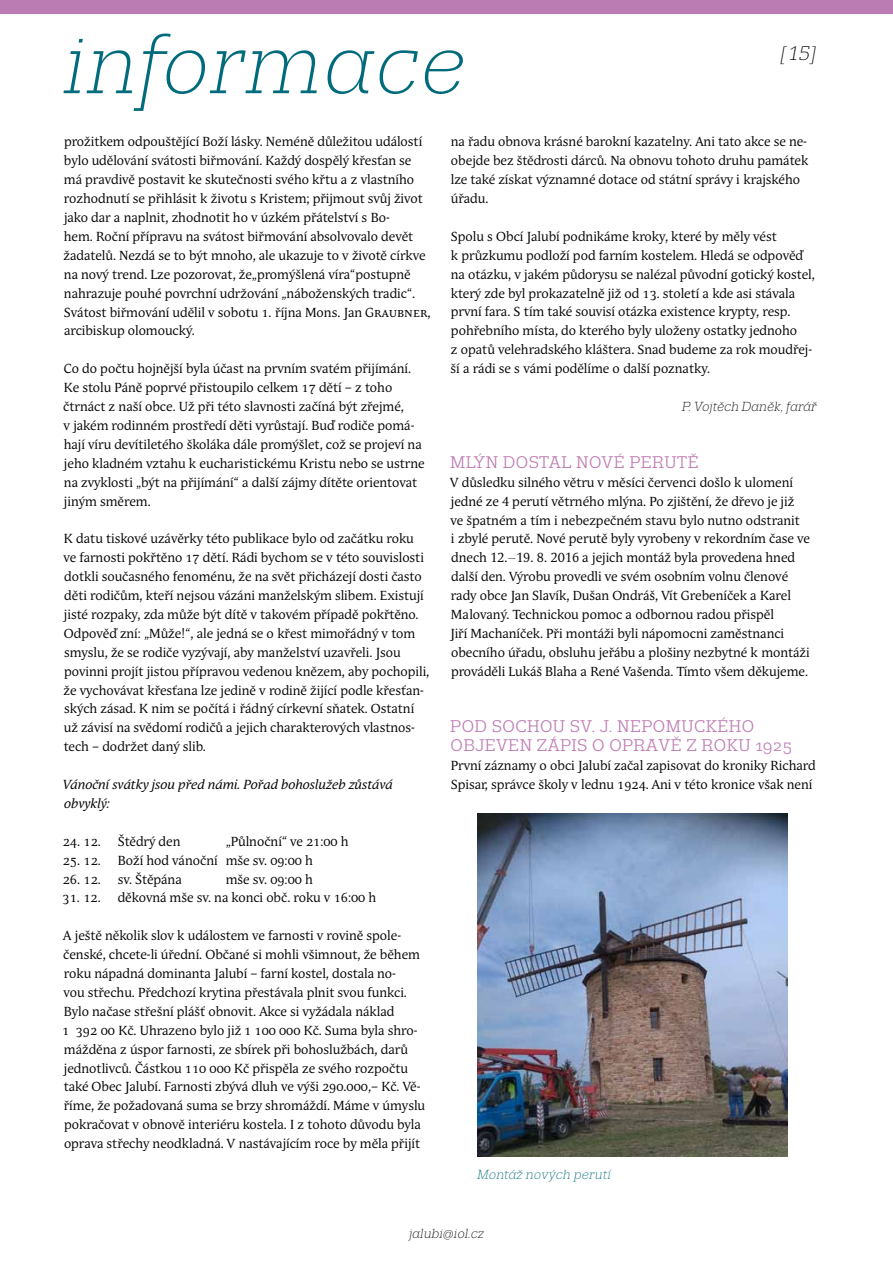
<style>
.page{position:relative;width:893px;height:1263px;background:#fff}
.page>*{position:absolute;margin:0;border:0;box-sizing:border-box;transform-origin:0 0}
.t1{font:italic 300 84px "Trivia Slab";letter-spacing:.01em;color:#006b7c}
.t2{font:italic 300 19.5px "Trivia Slab";color:#000}
.t3{font:16.8px/18.9px "Trivia Slab";letter-spacing:.025em;color:#bd78b1}
.t4{font:13.05px/18.9px "Andulka Serif";color:#000}
.t5{font:italic 13.05px/18.9px "Andulka Serif";color:#000}
.t6{font:italic 300 13.05px "Trivia Slab";color:#000}
.t7{font:italic 300 13.05px "Trivia Slab";letter-spacing:.02em;color:#006b7c}
.s1{font-family:"Trivia Slab";font-weight:300;font-style:italic}
</style>
<div class="page">
<div style="left:0;top:0;width:893px;height:14px;background:#bb7cb3"></div>
<img style="left:477px;top:813px;width:311px;height:344px">
<h1 class="t1" style="left:64px;top:20px;width:404px">inform ace</h1>
<h2 class="t2" style="left:780px;top:43px;width:38px">[15]</h2>
<p class="t4" style="left:64px;top:133px;width:369px">prožitkem odpouštějící Boží lásky. Neméně důležitou událostí bylo udělování svátosti biřmování. Každý dospělý křesťan se má pravdivě postavit ke skutečnosti svého křtu a z vlastního rozhodnutí se přihlásit k životu s Kristem; přijmout svůj život jako dar a naplnit, zhodnotit ho v úzkém přátelství s Bo-<br>hem. Roční přípravu na svátost biřmování absolvovalo devět žadatelů. Nezdá se to být mnoho, ale ukazuje to v životě církve na nový trend. Lze pozorovat, že„promýšlená víra“postupně nahrazuje pouhé povrchní udržování „náboženských tradic“.<br>Svátost biřmování udělil v sobotu 1. října Mons. Jan Graubner, arcibiskup olomoucký.</p>
<p class="t4" style="left:63px;top:360px;width:363px">Co do počtu hojnější byla účast na prvním svatém přijímání.<br>Ke stolu Páně poprvé přistoupilo celkem 17 dětí – z toho čtrnáct z naší obce. Už při této slavnosti začíná být zřejmé,<br>v jakém rodinném prostředí děti vyrůstají. Buď rodiče pomá&shy;hají víru devítiletého školáka dále promýšlet, což se projeví na jeho kladném vztahu k eucharistickému Kristu nebo se ustrne na zvyklosti „být na přijímání“ a další zájmy dítěte orientovat jiným směrem.</p>
<p class="t4" style="left:64px;top:530px;width:367px">K datu tiskové uzávěrky této publikace bylo od začátku roku ve farnosti pokřtěno 17 dětí. Rádi bychom se v této souvislosti dotkli současného fenoménu, že na svět přicházejí dosti často děti rodičům, kteří nejsou vázáni manželským slibem. Existují jisté rozpaky, zda může být dítě v takovém případě pokřtěno.<br>Odpověď zní: „Může!“, ale jedná se o křest mimořádný v tom smyslu, že se rodiče vyzývají, aby manželství uzavřeli. Jsou povinni projít jistou přípravou vedenou knězem, aby pochopili, že vychovávat křesťana lze jedině v rodině žijící podle křesťan&shy;ských zásad. K nim se počítá i řádný církevní sňatek. Ostatní už závisí na svědomí rodičů a jejich charakterových vlastnos&shy;tech – dodržet daný slib.</p>
<p class="t5" style="left:63px;top:776px;width:331px">Vánoční svátky jsou před námi. Pořad bohoslužeb zůstává obvyklý:</p>
<p class="t4" style="left:63px;top:832px;width:40px">24. 12.</p>
<p class="t4" style="left:118px;top:832px;width:64px">Štědrý den</p>
<p class="t4" style="left:226px;top:832px;width:124px">„Půlnoční“ ve 21:00 h</p>
<p class="t4" style="left:63px;top:851px;width:40px">25. 12.</p>
<p class="t4" style="left:118px;top:851px;width:197px">Boží hod vánoční mše sv. 09:00 h</p>
<p class="t4" style="left:63px;top:870px;width:40px">26. 12.</p>
<p class="t4" style="left:118px;top:870px;width:66px">sv. Štěpána</p>
<p class="t4" style="left:226px;top:870px;width:89px">mše sv. 09:00 h</p>
<p class="t4" style="left:63px;top:889px;width:40px">31. 12.</p>
<p class="t4" style="left:118px;top:889px;width:260px">děkovná mše sv. na konci obč. roku v 16:00 h</p>
<p class="t4" style="left:62px;top:927px;width:365px">A ještě několik slov k událostem ve farnosti v rovině spole&shy;čenské, chcete-li úřední. Občané si mohli všimnout, že během roku nápadná dominanta Jalubí – farní kostel, dostala no-<br>vou střechu. Předchozí krytina přestávala plnit svou funkci.<br>Bylo načase střešní plášť obnovit. Akce si vyžádala náklad<br>1 392 00 Kč. Uhrazeno bylo již 1 100 000 Kč. Suma byla shro&shy;mážděna z úspor farnosti, ze sbírek při bohoslužbách, darů jednotlivců. Částkou 110 000 Kč přispěla ze svého rozpočtu také Obec Jalubí. Farnosti zbývá dluh ve výši 290.000,– Kč. Vě&shy;říme, že požadovaná suma se brzy shromáždí. Máme v úmyslu pokračovat v obnově interiéru kostela. I z tohoto důvodu byla oprava střechy neodkladná. V nastávajícím roce by měla přijít</p>
<p class="t4" style="left:451px;top:133px;width:359px">na řadu obnova krásné barokní kazatelny. Ani tato akce se ne&shy;obejde bez štědrosti dárců. Na obnovu tohoto druhu památek lze také získat významné dotace od státní správy i krajského úřadu.</p>
<p class="t4" style="left:451px;top:227px;width:366px">Spolu s Obcí Jalubí podnikáme kroky, které by měly vést<br>k průzkumu podloží pod farním kostelem. Hledá se odpověď na otázku, v jakém půdorysu se nalézal původní gotický kostel, který zde byl prokazatelně již od 13. století a kde asi stávala první fara. S tím také souvisí otázka existence krypty, resp. pohřebního místa, do kterého byly uloženy ostatky jednoho<br>z opatů velehradského kláštera. Snad budeme za rok moudřej&shy;ší a rádi se s vámi podělíme o další poznatky.</p>
<p class="t6" style="left:682px;top:400px;width:136px">P. Vojtěch Daněk, farář</p>
<p class="t3" style="left:450px;top:453px;width:250px">MLÝN DOSTAL NOVÉ PERUTĚ</p>
<p class="t4" style="left:450px;top:473px;width:361px">V důsledku silného větru v měsíci červenci došlo k ulomení jedné ze 4 perutí větrného mlýna. Po zjištění, že dřevo je již<br>ve špatném a tím i nebezpečném stavu bylo nutno odstranit<br>i zbylé perutě. Nové perutě byly vyrobeny v rekordním čase ve dnech 12.<span class="s1">–</span>19. 8. 2016 a jejich montáž byla provedena hned další den. Výrobu provedli ve svém osobním volnu členové rady obce Jan Slavík, Dušan Ondráš, Vít Grebeníček a Karel Malovaný. Technickou pomoc a odbornou radou přispěl<br>Jiří Machaníček. Při montáži byli nápomocni zaměstnanci obecního úřadu, obsluhu jeřábu a plošiny nezbytné k montáži prováděli Lukáš Blaha a René Vašenda. Tímto všem děkujeme.</p>
<p class="t3" style="left:450px;top:717px;width:343px">POD SOCHOU SV. J. NEPOMUCKÉHO<br>OBJEVEN ZÁPIS O OPRAVĚ Z ROKU 1925</p>
<p class="t4" style="left:451px;top:757px;width:366px">První záznamy o obci Jalubí začal zapisovat do kroniky Richard<br>Spisar, správce školy v lednu 1924. Ani v této kronice však není</p>
<p class="t7" style="left:477px;top:1168px;width:135px">Montáž nových perutí</p>
<p class="t6" style="left:409px;top:1227px;width:76px">jalubi@iol.cz</p>
</div>
